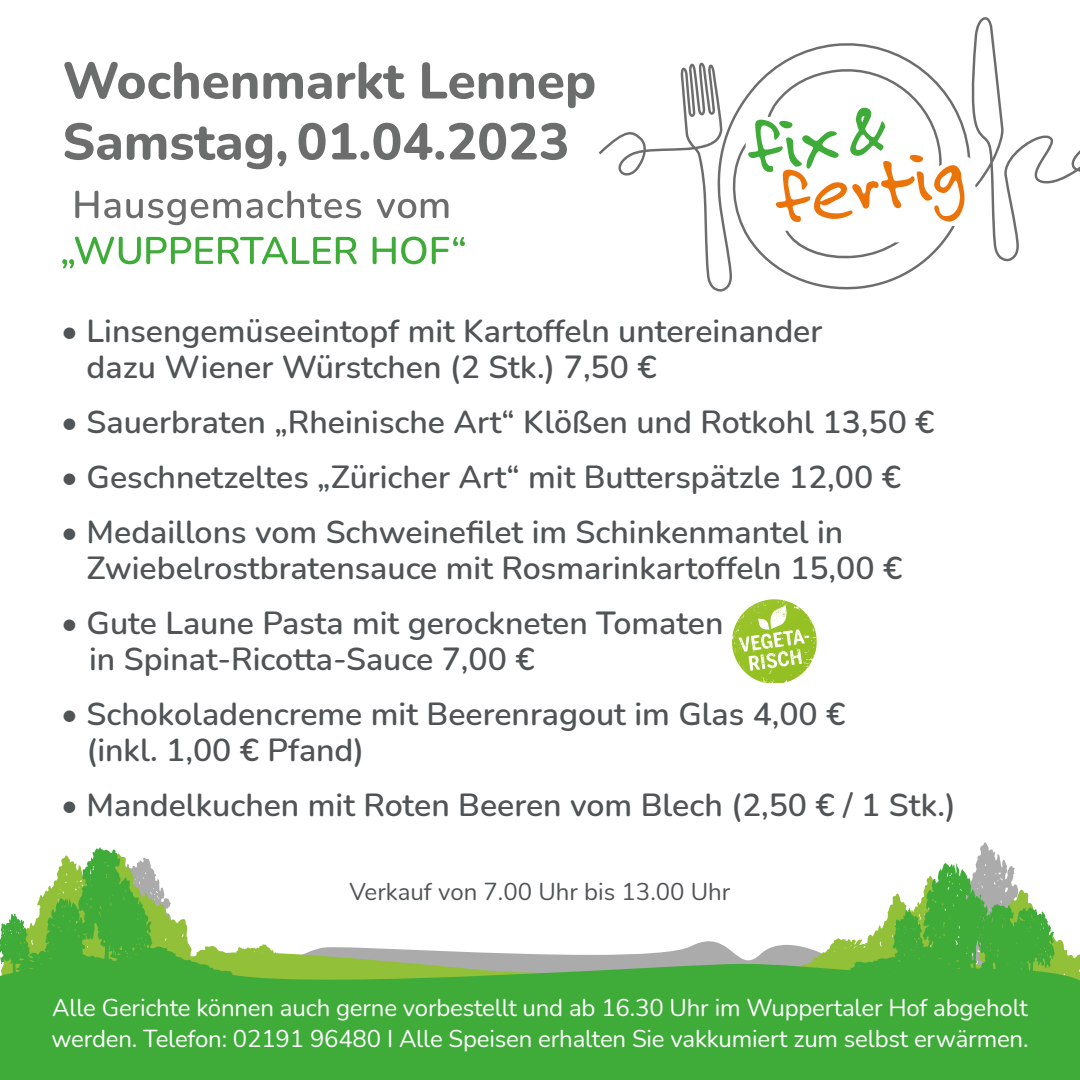
<style>
.page{position:relative;width:1080px;height:1080px;background:#fff}
.page>*{position:absolute;margin:0;border:0;box-sizing:border-box;transform-origin:0 0}
.t1{font:800 51.3px/61px "Nunito";color:#6c6d6d}
.t2{font:600 32px/36px "Nunito";color:#505456}
.t3{font:24px/31px "Nunito";letter-spacing:-.01em;color:#fff}
.t4{font:24px "Nunito";color:#505456}
</style>
<div class="page">
<svg style="left:0;top:847px;width:1080px;height:233px;fill:#3fab39"></svg>
<svg style="left:75px;top:191px;width:23px;height:27px"></svg>
<svg style="left:104px;top:199px;width:16px;height:19px"></svg>
<svg style="left:126px;top:191px;width:235px;height:34px"></svg>
<svg style="left:377px;top:199px;width:71px;height:19px"></svg>
<svg style="left:62px;top:237px;width:295px;height:31px"></svg>
<svg style="left:373px;top:237px;width:53px;height:27px"></svg>
<svg style="left:432px;top:237px;width:33px;height:27px"></svg>
<svg style="left:970px;top:17px;width:110px;height:245px"></svg>
<svg style="left:599px;top:43px;width:371px;height:249px"></svg>
<svg style="left:736px;top:599px;width:73px;height:72px"></svg>
<h1 class="t1" style="left:62px;top:48px;width:535px">Wochenmarkt Lennep<br>Samstag, 01.04.2023</h1>
<p class="t2" style="left:87px;top:311px;width:737px;text-indent:-26px">• Linsengemüseeintopf mit Kartoffeln untereinander dazu Wiener Würstchen (2 Stk.) 7,50 €</p>
<p class="t2" style="left:61px;top:402px;width:875px">• Sauerbraten „Rheinische Art“ Klößen und Rotkohl 13,50 €</p>
<p class="t2" style="left:61px;top:457px;width:841px">• Geschnetzeltes „Züricher Art“ mit Butterspätzle 12,00 €</p>
<p class="t2" style="left:87px;top:512px;width:817px;text-indent:-26px">• Medaillons vom Schweinefilet im Schinkenmantel in<br>Zwiebelrostbratensauce mit Rosmarinkartoffeln 15,00 €</p>
<p class="t2" style="left:89px;top:603px;width:636px;text-indent:-28px">• Gute Laune Pasta mit gerockneten Tomaten in Spinat-Ricotta-Sauce 7,00 €</p>
<p class="t2" style="left:87px;top:694px;width:760px;text-indent:-26px">• Schokoladencreme mit Beerenragout im Glas 4,00 € (inkl. 1,00 € Pfand)</p>
<p class="t2" style="left:61px;top:785px;width:896px">• Mandelkuchen mit Roten Beeren vom Blech (2,50 € / 1 Stk.)</p>
<p class="t4" style="left:349px;top:875px;width:383px">Verkauf von 7.00 Uhr bis 13.00 Uhr</p>
<p class="t3" style="left:51px;top:991px;width:979px">Alle Gerichte können auch gerne vorbestellt und ab 16.30 Uhr im Wuppertaler Hof abgeholt werden. Telefon: 02191 96480 I Alle Speisen erhalten Sie vakkumiert zum selbst erwärmen.</p>
</div>
